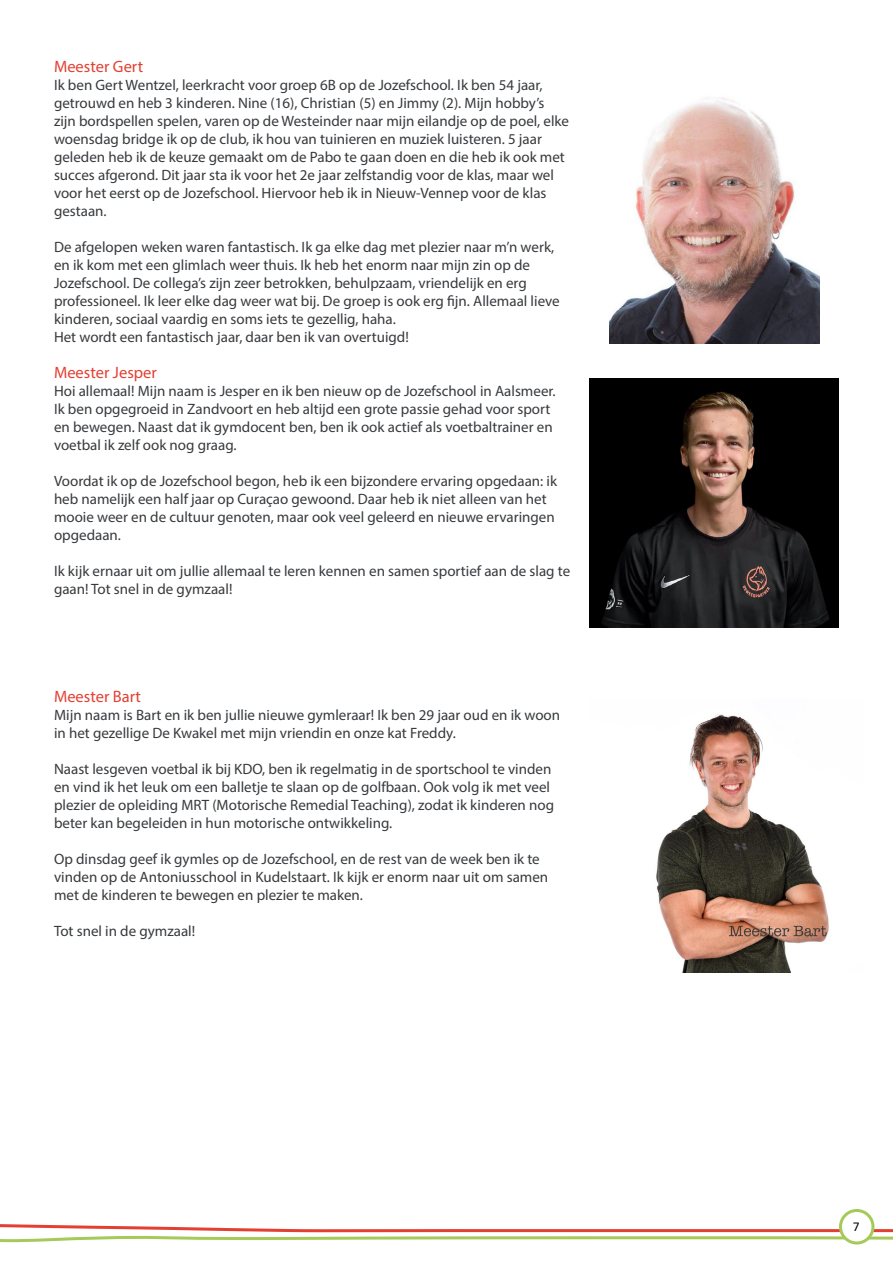
<style>
.page{position:relative;width:893px;height:1263px;background:#fff}
.page>*{position:absolute;margin:0;border:0;box-sizing:border-box;transform-origin:0 0}
.t1{font:16.5px "Myriad Pro";color:#e34032}
.t2{font:15px/18px "Myriad Pro";color:#373a3d}
.t3{font:13.5px "Calibri";color:#000}
</style>
<div class="page">
<svg style="left:0;top:1213px;width:893px;height:30px"></svg>
<div style="left:840px;top:1210px;width:33px;height:33px;background:#fff;border-radius:50%"></div>
<div style="left:839px;top:1209px;width:35px;height:35px;border:3px solid #a6ca59;border-radius:50%"></div>
<img style="left:609px;top:97px;width:210px;height:246px">
<img style="left:656px;top:714px;width:173px;height:258px">
<img style="left:589px;top:378px;width:250px;height:250px">
<p class="t1" style="left:54px;top:56px;width:91px">Meester Gert</p>
<p class="t2" style="left:54px;top:76px;width:517px">Ik ben Gert Wentzel, leerkracht voor groep 6B op de Jozefschool. Ik ben 54 jaar, getrouwd en heb 3 kinderen. Nine (16), Christian (5) en Jimmy (2). Mijn hobby’s zijn bordspellen spelen, varen op de Westeinder naar mijn eilandje op de poel, elke woensdag bridge ik op de club, ik hou van tuinieren en muziek luisteren. 5 jaar geleden heb ik de keuze gemaakt om de Pabo te gaan doen en die heb ik ook met succes afgerond. Dit jaar sta ik voor het 2e jaar zelfstandig voor de klas, maar wel voor het eerst op de Jozefschool. Hiervoor heb ik in Nieuw-Vennep voor de klas gestaan.</p>
<p class="t2" style="left:54px;top:238px;width:507px">De afgelopen weken waren fantastisch. Ik ga elke dag met plezier naar m’n werk, en ik kom met een glimlach weer thuis. Ik heb het enorm naar mijn zin op de Jozefschool. De collega’s zijn zeer betrokken, behulpzaam, vriendelijk en erg professioneel. Ik leer elke dag weer wat bij. De groep is ook erg fijn. Allemaal lieve kinderen, sociaal vaardig en soms iets te gezellig, haha.<br>Het wordt een fantastisch jaar, daar ben ik van overtuigd!</p>
<p class="t1" style="left:54px;top:362px;width:104px">Meester Jesper</p>
<p class="t2" style="left:54px;top:382px;width:503px">Hoi allemaal! Mijn naam is Jesper en ik ben nieuw op de Jozefschool in Aalsmeer.<br>Ik ben opgegroeid in Zandvoort en heb altijd een grote passie gehad voor sport en bewegen. Naast dat ik gymdocent ben, ben ik ook actief als voetbaltrainer en voetbal ik zelf ook nog graag.</p>
<p class="t2" style="left:54px;top:472px;width:505px">Voordat ik op de Jozefschool begon, heb ik een bijzondere ervaring opgedaan: ik heb namelijk een half jaar op Curaçao gewoond. Daar heb ik niet alleen van het mooie weer en de cultuur genoten, maar ook veel geleerd en nieuwe ervaringen opgedaan.</p>
<p class="t2" style="left:54px;top:562px;width:518px">Ik kijk ernaar uit om jullie allemaal te leren kennen en samen sportief aan de slag te gaan! Tot snel in de gymzaal!</p>
<p class="t1" style="left:54px;top:686px;width:89px">Meester Bart</p>
<p class="t2" style="left:54px;top:706px;width:508px">Mijn naam is Bart en ik ben jullie nieuwe gymleraar! Ik ben 29 jaar oud en ik woon in het gezellige De Kwakel met mijn vriendin en onze kat Freddy.</p>
<p class="t2" style="left:54px;top:760px;width:502px">Naast lesgeven voetbal ik bij KDO, ben ik regelmatig in de sportschool te vinden en vind ik het leuk om een balletje te slaan op de golfbaan. Ook volg ik met veel plezier de opleiding MRT (Motorische Remedial Teaching), zodat ik kinderen nog beter kan begeleiden in hun motorische ontwikkeling.</p>
<p class="t2" style="left:54px;top:850px;width:496px">Op dinsdag geef ik gymles op de Jozefschool, en de rest van de week ben ik te vinden op de Antoniusschool in Kudelstaart. Ik kijk er enorm naar uit om samen met de kinderen te bewegen en plezier te maken.</p>
<p class="t2" style="left:54px;top:922px;width:143px">Tot snel in de gymzaal!</p>
<p class="t3" style="left:853px;top:1217px;width:8px">7</p>
</div>
